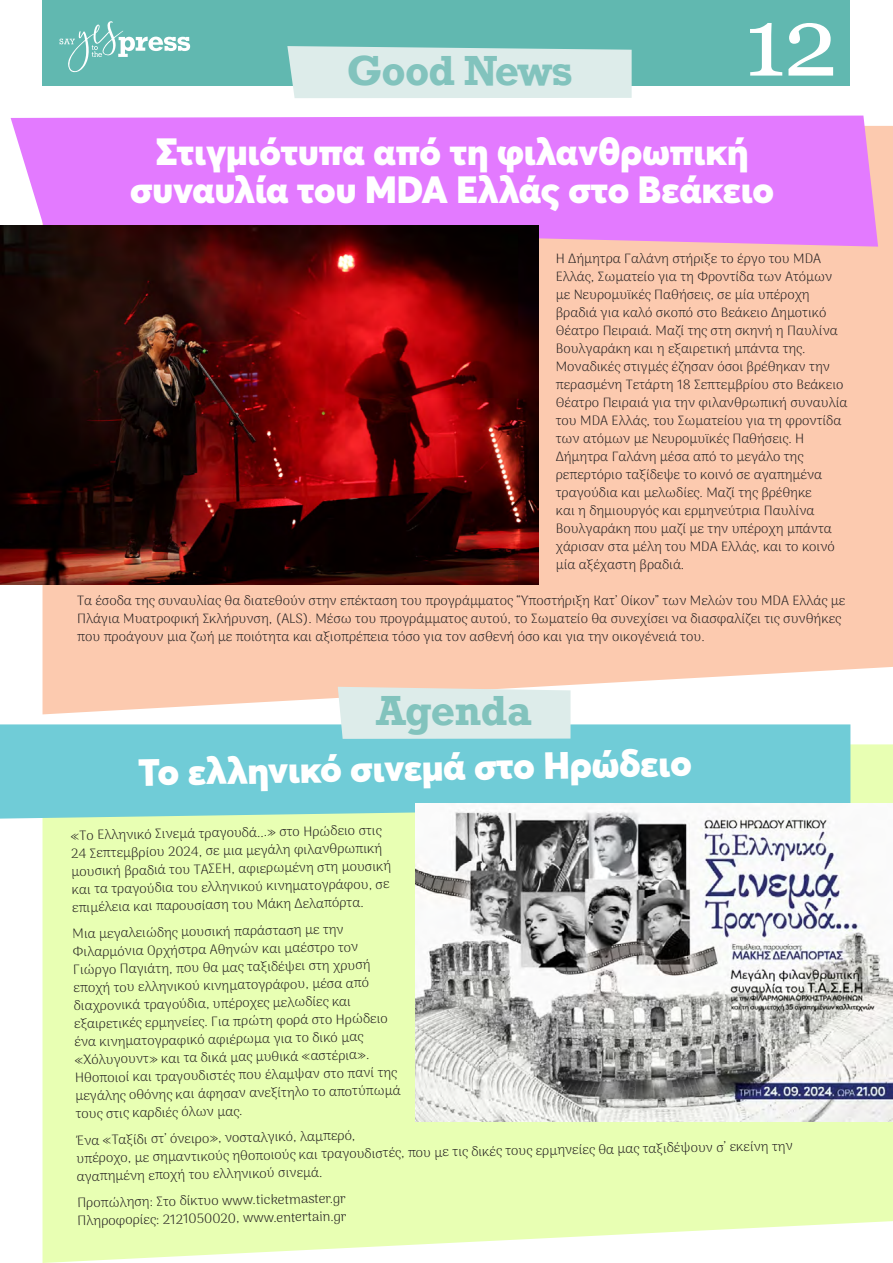
<style>
.page{position:relative;width:893px;height:1263px;background:#fff}
.page>*{position:absolute;margin:0;border:0;box-sizing:border-box;transform-origin:0 0}
.t1{font:97.5px "Georgia";color:#fff}
.t2{font:700 39.6px "Rockwell";letter-spacing:-.025em;color:#82c3bd}
.t3{font:900 37.5px/37.5px "Averta";letter-spacing:-.005em;color:#fff;text-align:center}
.t4{font:100 13.5px/18px "Arima";color:#231f20}
</style>
<div class="page">
<div style="left:43px;top:0;width:807px;height:85px;background:#61b8b0"></div>
<svg style="left:60px;top:21px;width:130px;height:51px"></svg>
<div style="left:43px;top:126px;width:850px;height:588px;background:#fccaaf"></div>
<svg style="left:43px;top:744px;width:850px;height:519px;background:#e9feb8"></svg>
<div style="left:11px;top:116px;width:867px;height:131px;background:#e37aff"></div>
<div style="left:0;top:724px;width:850px;height:95px;background:#70ccd7"></div>
<div style="left:287px;top:46px;width:345px;height:52px;background:#ddecea"></div>
<div style="left:338px;top:687px;width:232px;height:52px;background:#ddecea"></div>
<img style="left:0;top:225px;width:539px;height:360px">
<img style="left:415px;top:803px;width:478px;height:319px">
<h2 class="t2" style="left:346px;top:45px;width:228px">Good News</h2>
<h1 class="t1" style="left:744px;top:-29px;width:95px">12</h1>
<h3 class="t3" style="left:130px;top:132px;width:646px">Στιγμιότυπα από τη φιλανθρωπική συναυλία του MDA Ελλάς στο Βεάκειο</h3>
<p class="t4" style="left:556px;top:250px;width:293px">Η Δήμητρα Γαλάνη στήριξε το έργο του MDA Ελλάς, Σωματείο για τη Φροντίδα των Ατόμων με Νευρομυϊκές Παθήσεις, σε μία υπέροχη βραδιά για καλό σκοπό στο Βεάκειο Δημοτικό Θέατρο Πειραιά. Μαζί της στη σκηνή η Παυλίνα Βουλγαράκη και η εξαιρετική μπάντα της.<br>Μοναδικές στιγμές έζησαν όσοι βρέθηκαν την περασμένη Τετάρτη 18 Σεπτεμβρίου στο Βεάκειο Θέατρο Πειραιά για την φιλανθρωπική συναυλία του MDA Ελλάς, του Σωματείου για τη φροντίδα των ατόμων με Νευρομυϊκές Παθήσεις. Η Δήμητρα Γαλάνη μέσα από το μεγάλο της ρεπερτόριο ταξίδεψε το κοινό σε αγαπημένα τραγούδια και μελωδίες. Μαζί της βρέθηκε<br>και η δημιουργός και ερμηνεύτρια Παυλίνα Βουλγαράκη που μαζί με την υπέροχη μπάντα χάρισαν στα μέλη του MDA Ελλάς, και το κοινό μία αξέχαστη βραδιά.</p>
<p class="t4" style="left:77px;top:591px;width:770px">Τα έσοδα της συναυλίας θα διατεθούν στην επέκταση του προγράμματος “Υποστήριξη Kατ’ Oίκον” των Mελών του MDA Ελλάς με<br>Πλάγια Μυατροφική Σκλήρυνση, (ALS). Μέσω του προγράμματος αυτού, το Σωματείο θα συνεχίσει να διασφαλίζει τις συνθήκες που προάγουν μια ζωή με ποιότητα και αξιοπρέπεια τόσο για τον ασθενή όσο και για την οικογένειά του.</p>
<h2 class="t2" style="left:376px;top:685px;width:157px">Agenda</h2>
<h3 class="t3" style="left:138px;top:753px;width:555px;rotate:-1deg">Το ελληνικό σινεμά στο Ηρώδειο</h3>
<p class="t4" style="left:71px;top:826px;width:321px;rotate:-1deg">«Το Ελληνικό Σινεμά τραγουδά...» στο Ηρώδειο στις 24 Σεπτεμβρίου 2024, σε μια μεγάλη φιλανθρωπική μουσική βραδιά του ΤΑΣΕΗ, αφιερωμένη στη μουσική και τα τραγούδια του ελληνικού κινηματογράφου, σε επιμέλεια και παρουσίαση του Μάκη Δελαπόρτα.</p>
<p class="t4" style="left:72px;top:925px;width:327px;rotate:-1deg">Μια μεγαλειώδης μουσική παράσταση με την Φιλαρμόνια Ορχήστρα Αθηνών και μαέστρο τον Γιώργο Παγιάτη, που θα μας ταξιδέψει στη χρυσή εποχή του ελληνικού κινηματογράφου, μέσα από διαχρονικά τραγούδια, υπέροχες μελωδίες και εξαιρετικές ερμηνείες. Για πρώτη φορά στο Ηρώδειο ένα κινηματογραφικό αφιέρωμα για το δικό μας «Χόλυγουντ» και τα δικά μας μυθικά «αστέρια».<br>Ηθοποιοί και τραγουδιστές που έλαμψαν στο πανί της μεγάλης οθόνης και άφησαν ανεξίτηλο το αποτύπωμά τους στις καρδιές όλων μας.</p>
<p class="t4" style="left:76px;top:1131px;width:718px;rotate:-1deg">Ένα «Ταξίδι στ’ όνειρο», νοσταλγικό, λαμπερό,<br>υπέροχο, με σημαντικούς ηθοποιούς και τραγουδιστές, που με τις δικές τους ερμηνείες θα μας ταξιδέψουν σ’ εκείνη την αγαπημένη εποχή του ελληνικού σινεμά.</p>
<p class="t4" style="left:77px;top:1193px;width:271px;rotate:-1deg">Προπώληση: Στο δίκτυο www.ticketmaster.gr<br>Πληροφορίες: 2121050020, www.entertain.gr</p>
</div>
